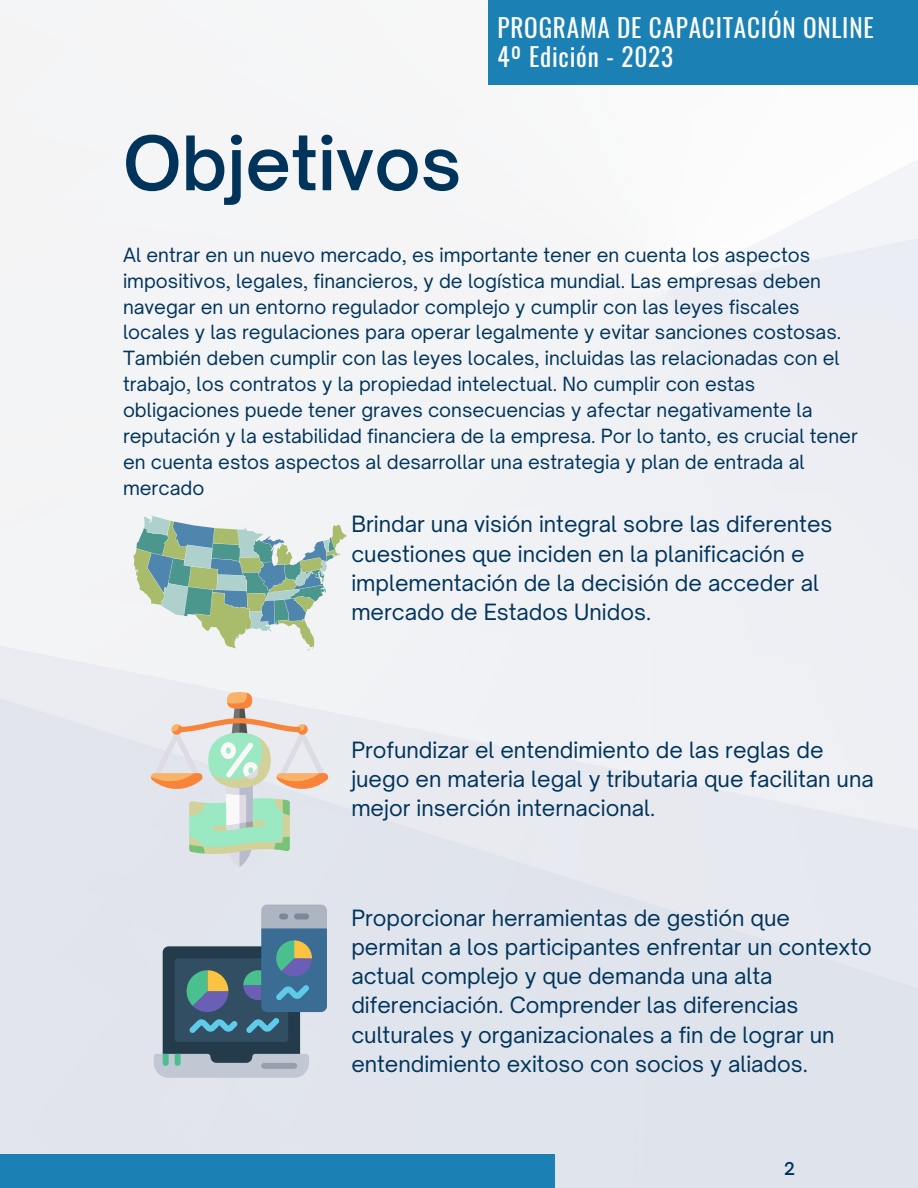
<style>
.page{position:relative;width:918px;height:1188px;background:#fff}
.page>*{position:absolute;margin:0;border:0;box-sizing:border-box;transform-origin:0 0}
.t1{font:600 71.7px "Open Sauce One";color:#00345b}
.t2{font:25.2px/29.1px "Oswald";letter-spacing:.03em;color:#fff}
.t3{font:21.45px/29.2px "Open Sauce One";color:#00345b}
.t4{font:18.75px/25.8px "Open Sauce One";color:#00345b}
.t5{font:600 16.95px "Open Sauce One";color:#00345b}
</style>
<div class="page">
<img style="left:0;top:0;width:918px;height:1188px">
<div style="left:488px;top:0;width:430px;height:85px;background:#1b81b5"></div>
<svg style="left:133px;top:516px;width:214px;height:135px"></svg>
<svg style="left:151px;top:691px;width:179px;height:176px;background:#d8ded3"></svg>
<svg style="left:154px;top:905px;width:173px;height:173px;background:#778f9e"></svg>
<div style="left:261px;top:1063px;width:36px;height:6px;background:#95a0ac;border-radius:3px"></div>
<div style="left:0;top:1154px;width:554px;height:34px;background:#1b81b5"></div>
<h1 class="t1" style="left:123px;top:119px;width:340px">Objetivos</h1>
<h2 class="t2" style="left:498px;top:12px;width:378px">PROGRAMA DE CAPACITACIÓN ONLINE<br>4º Edición - 2023</h2>
<p class="t4" style="left:123px;top:242px;width:736px">Al entrar en un nuevo mercado, es importante tener en cuenta los aspectos impositivos, legales, financieros, y de logística mundial. Las empresas deben navegar en un entorno regulador complejo y cumplir con las leyes fiscales locales y las regulaciones para operar legalmente y evitar sanciones costosas.<br>También deben cumplir con las leyes locales, incluidas las relacionadas con el trabajo, los contratos y la propiedad intelectual. No cumplir con estas obligaciones puede tener graves consecuencias y afectar negativamente la reputación y la estabilidad financiera de la empresa. Por lo tanto, es crucial tener en cuenta estos aspectos al desarrollar una estrategia y plan de entrada al mercado</p>
<p class="t3" style="left:351px;top:509px;width:483px">Brindar una visión integral sobre las diferentes cuestiones que inciden en la planificación e implementación de la decisión de acceder al mercado de Estados Unidos.</p>
<p class="t3" style="left:351px;top:735px;width:524px">Profundizar el entendimiento de las reglas de juego en materia legal y tributaria que facilitan una mejor inserción internacional.</p>
<p class="t3" style="left:351px;top:903px;width:522px">Proporcionar herramientas de gestión que permitan a los participantes enfrentar un contexto actual complejo y que demanda una alta diferenciación. Comprender las diferencias culturales y organizacionales a fin de lograr un entendimiento exitoso con socios y aliados.</p>
<p class="t5" style="left:784px;top:1158px;width:12px">2</p>
</div>
